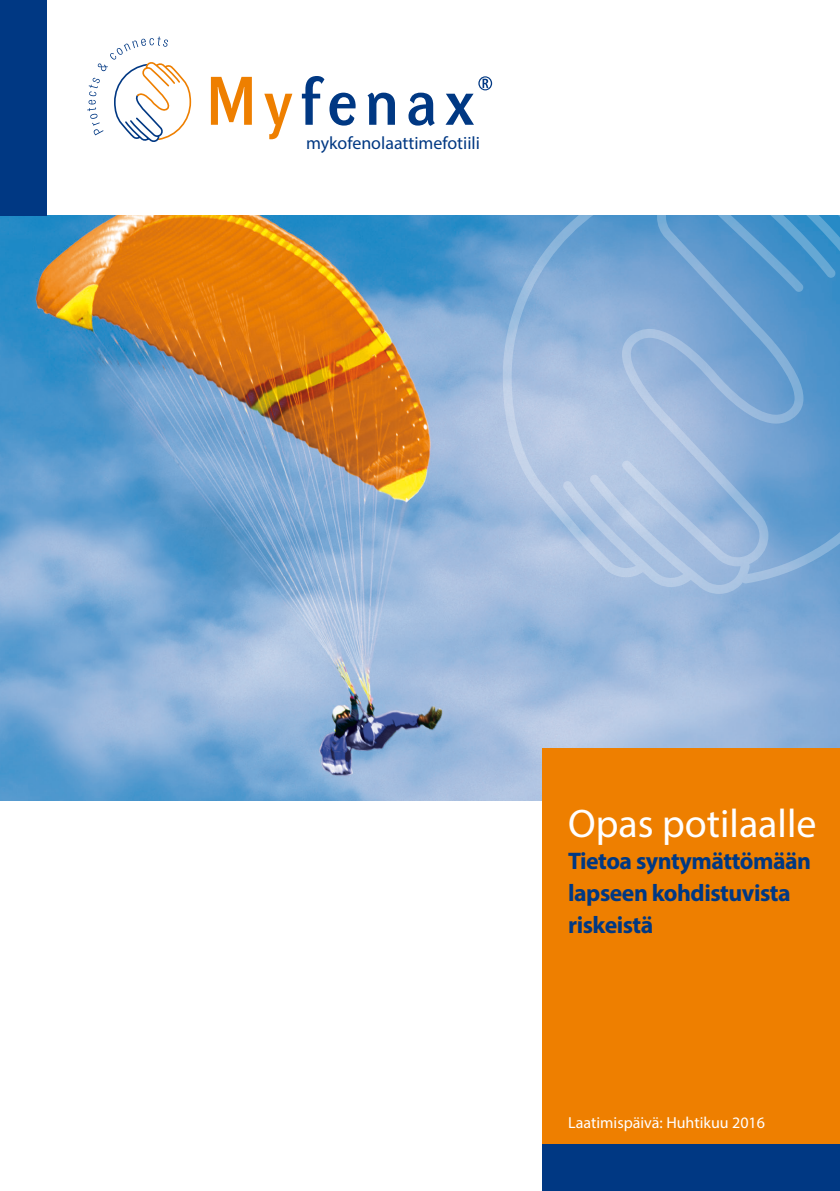
<style>
.page{position:relative;width:840px;height:1191px;background:#fff}
.page>*{position:absolute;margin:0;border:0;box-sizing:border-box;transform-origin:0 0}
.t1{font:40px "Myriad Pro";color:#fff}
.t2{font:700 24px/32px "Myriad Pro";letter-spacing:-.02em;color:#003883}
.t3{font:17.8px "Myriad Pro";color:#003883}
.t4{font:16px "Myriad Pro";color:#fff}
</style>
<div class="page">
<img style="left:0;top:216px;width:839px;height:584px">
<div style="left:0;top:0;width:47px;height:216px;background:#003883"></div>
<div style="left:542px;top:748px;width:297px;height:443px;background:#ee7f00"></div>
<div style="left:542px;top:1144px;width:297px;height:47px;background:#003883"></div>
<svg style="left:502px;top:215px;width:337px;height:379px;background:#87afd7"></svg>
<svg style="left:211px;top:77px;width:41px;height:48px"></svg>
<svg style="left:264px;top:94px;width:28px;height:45px"></svg>
<svg style="left:302px;top:76px;width:53px;height:50px"></svg>
<svg style="left:367px;top:93px;width:28px;height:32px"></svg>
<svg style="left:408px;top:93px;width:27px;height:33px"></svg>
<svg style="left:445px;top:76px;width:47px;height:49px"></svg>
<svg style="left:87px;top:37px;width:105px;height:105px"></svg>
<p class="t3" style="left:306px;top:132px;width:175px">mykofenolaattimefotiili</p>
<p class="t1" style="left:568px;top:798px;width:250px">Opas potilaalle</p>
<p class="t2" style="left:568px;top:843px;width:244px">Tietoa syntymättömään lapseen kohdistuvista riskeistä</p>
<p class="t4" style="left:568px;top:1112px;width:198px">Laatimispäivä: Huhtikuu 2016</p>
</div>
